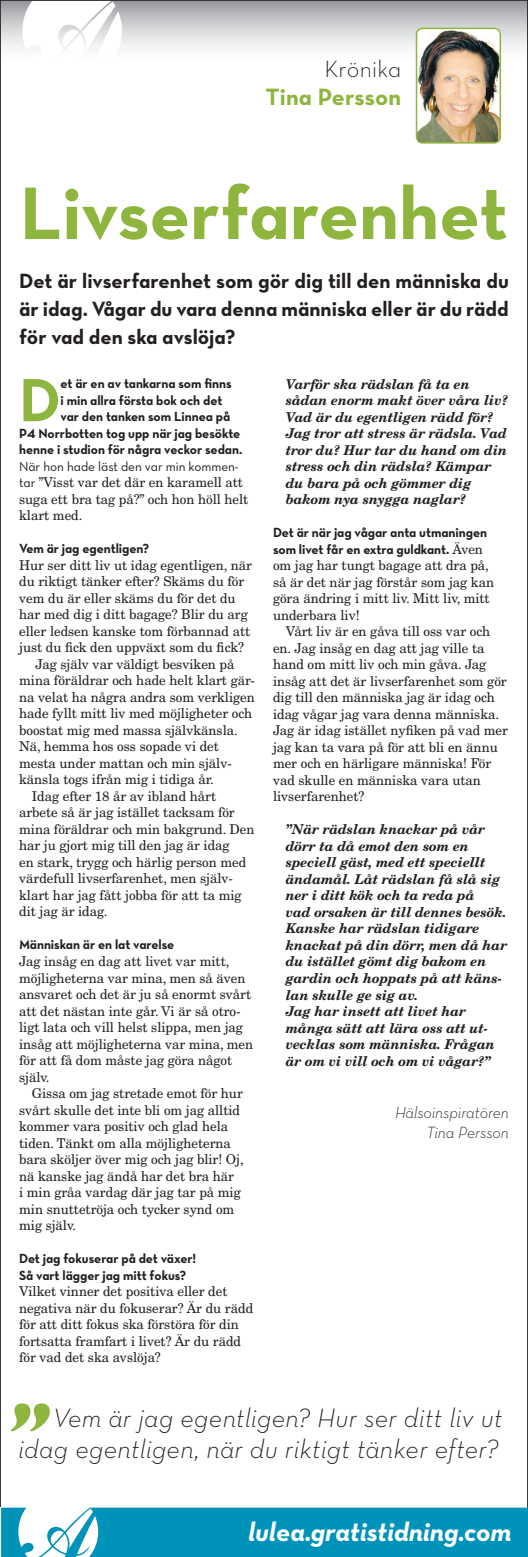
<style>
.page{position:relative;width:528px;height:1557px;background:#fff}
.page>*{position:absolute;margin:0;border:0;box-sizing:border-box;transform-origin:0 0}
.t1{font:75.6px "Neutra Text Bold Alt";color:#8eb63e}
.t2{font:62.1px "Neutra Text Bold Alt";color:#8eb63e}
.t3{font:27px/30.8px "Neutra Text Light Italic Alt";letter-spacing:.01em;color:#231f20;text-align:right}
.t4{font:27px "Neutra Text Bold Italic Alt";color:#fff}
.t5{font:24px "Neutra Text Bold Alt";letter-spacing:.01em;color:#8eb63e}
.t6{font:24px "Neutra Text Light Alt";letter-spacing:.005em;color:#231f20}
.t7{font:21px/28.2px "Neutra Text Bold Alt";color:#231f20;text-align:justify}
.t8{font:16.5px/19.5px "Neutra Text Light Italic Alt";letter-spacing:-.005em;color:#231f20;text-align:right}
.t9{font:13.5px/16.5px "New Century Schlbk LT Std";letter-spacing:-.005em;color:#231f20}
.t10{font:italic 700 13.5px/16.5px "New Century Schlbk LT Std";letter-spacing:-.005em;color:#231f20}
.t11{font:13.5px/16.5px "Neutra Text Bold Alt";letter-spacing:-.005em;color:#231f20}
.t12{font:13.5px "Neutra Text Book Alt";letter-spacing:-.005em;color:#231f20}
.s1{font-family:"Neutra Text Book Alt"}
.s2{font-family:"New Century Schlbk LT Std"}
</style>
<div class="page">
<svg style="left:2px;top:2px;width:523px;height:63px"></svg>
<svg style="left:11px;top:1403px;width:39px;height:28px"></svg>
<svg style="left:1px;top:1507px;width:526px;height:49px;background:#20a0c2"></svg>
<img style="left:416px;top:28px;width:84px;height:115px">
<div style="left:415px;top:28px;width:85px;height:116px;border:2px solid #8eb63e;border-radius:6px"></div>
<h3 class="t6" style="left:324px;top:54px;width:78px">Krönika</h3>
<h3 class="t5" style="left:265px;top:82px;width:137px">Tina Persson</h3>
<h1 class="t1" style="left:20px;top:166px;width:489px">Livserfarenhet</h1>
<h3 class="t7" style="left:19px;top:266px;width:491px">Det är livserfarenhet som gör dig till den människa du är idag. Vågar du vara denna människa eller är du rädd för vad den ska avslöja?</h3>
<h2 class="t2" style="left:19px;top:361px;width:43px">D</h2>
<p class="t11" style="left:61px;top:375px;width:172px">et är en av tankarna som finns</p>
<p class="t11" style="left:61px;top:391px;width:163px">i min allra första bok och det</p>
<p class="t11" style="left:61px;top:408px;width:171px">var den tanken som Linnea på</p>
<p class="t11" style="left:19px;top:424px;width:222px">P4 Norrbotten tog upp när jag besökte</p>
<p class="t11" style="left:19px;top:441px;width:224px">henne i studion för några veckor sedan.</p>
<p class="t12" style="left:19px;top:458px;width:221px">När hon hade läst den var min kommen-</p>
<p class="t9" style="left:19px;top:474px;width:230px"><span class="s1">tar</span> ”Visst var det där en karamell att suga ett bra tag på?” och hon höll helt klart med.</p>
<p class="t11" style="left:19px;top:540px;width:132px">Vem är jag egentligen?</p>
<p class="t9" style="left:19px;top:556px;width:234px">Hur ser ditt liv ut idag egentligen, när</p>
<p class="t9" style="left:19px;top:573px;width:226px">du riktigt tänker efter? Skäms du för</p>
<p class="t9" style="left:19px;top:589px;width:218px">vem du är eller skäms du för det du</p>
<p class="t9" style="left:19px;top:606px;width:230px">har med dig i ditt bagage? Blir du arg</p>
<p class="t9" style="left:19px;top:622px;width:232px">eller ledsen kanske tom förbannad att</p>
<p class="t9" style="left:19px;top:639px;width:226px">just du fick den uppväxt som du fick?</p>
<p class="t9" style="left:36px;top:655px;width:200px">Jag själv var väldigt besviken på</p>
<p class="t9" style="left:19px;top:672px;width:237px">mina föräldrar och hade helt klart gär-</p>
<p class="t9" style="left:19px;top:688px;width:237px">na velat ha några andra som verkligen</p>
<p class="t9" style="left:19px;top:705px;width:234px">hade fyllt mitt liv med möjligheter och</p>
<p class="t9" style="left:19px;top:721px;width:220px">boostat mig med massa självkänsla.</p>
<p class="t9" style="left:19px;top:738px;width:201px">Nä, hemma hos oss sopade vi det</p>
<p class="t9" style="left:19px;top:754px;width:214px">mesta under mattan och min själv-</p>
<p class="t9" style="left:19px;top:771px;width:196px">känsla togs ifrån mig i tidiga år.</p>
<p class="t9" style="left:32px;top:787px;width:186px">Idag efter 18 år av ibland hårt</p>
<p class="t9" style="left:19px;top:804px;width:217px">arbete så är jag istället tacksam för</p>
<p class="t9" style="left:19px;top:820px;width:236px">mina föräldrar och min bakgrund. Den</p>
<p class="t9" style="left:19px;top:837px;width:212px">har ju gjort mig till den jag är idag</p>
<p class="t9" style="left:19px;top:853px;width:228px">en stark, trygg och härlig person med</p>
<p class="t9" style="left:19px;top:870px;width:215px">värdefull livserfarenhet, men själv-</p>
<p class="t9" style="left:19px;top:886px;width:224px">klart har jag fått jobba för att ta mig</p>
<p class="t9" style="left:19px;top:903px;width:90px">dit jag är idag.</p>
<p class="t11" style="left:19px;top:936px;width:157px">Människan är en lat varelse</p>
<p class="t9" style="left:19px;top:952px;width:235px">Jag insåg en dag att livet var mitt, möjligheterna var mina, men så även ansvaret och det är ju så enormt svårt att det nästan inte går. Vi är så otro&shy;ligt lata och vill helst slippa, men jag insåg att möjligheterna var mina, men för att få dom måste jag göra något själv.</p>
<p class="t9" style="left:19px;top:1084px;width:226px;text-indent:13px">Gissa om jag stretade emot för hur svårt skulle det inte bli om jag alltid kommer vara positiv och glad hela tiden. Tänkt om alla möjligheterna bara sköljer över mig och jag blir! Oj, nä kanske jag ändå har det bra här<br>i min gråa vardag där jag tar på mig min snuttetröja och tycker synd om mig själv.</p>
<p class="t11" style="left:19px;top:1249px;width:178px">Det jag fokuserar på det växer!<br>Så vart lägger jag mitt fokus?</p>
<p class="t9" style="left:19px;top:1282px;width:235px">Vilket vinner det positiva eller det negativa när du fokuserar? Är du rädd för att ditt fokus ska förstöra för din fortsatta framfart i livet? Är du rädd för vad det ska avslöja?</p>
<p class="t10" style="left:285px;top:375px;width:223px">Varför ska rädslan få ta en sådan enorm makt över våra liv?<br>Vad är du egentligen rädd för?<br>Jag tror att stress är rädsla. Vad tror du? Hur tar du hand om din stress och din rädsla? Kämpar du bara på och gömmer dig bakom nya snygga naglar?</p>
<p class="t11" style="left:273px;top:524px;width:215px">Det är när jag vågar anta utmaningen som livet får en extra guldkant. <span class="s2">Även</span></p>
<p class="t9" style="left:273px;top:557px;width:222px">om jag har tungt bagage att dra på, så är det när jag förstår som jag kan göra ändring i mitt liv. Mitt liv, mitt underbara liv!</p>
<p class="t9" style="left:273px;top:623px;width:236px;text-indent:13px">Vårt liv är en gåva till oss var och en. Jag insåg en dag att jag ville ta hand om mitt liv och min gåva. Jag insåg att det är livserfarenhet som gör dig till den människa jag är idag och idag vågar jag vara denna människa.<br>Jag är idag istället nyfiken på vad mer jag kan ta vara på för att bli en ännu mer och en härligare människa! För vad skulle en människa vara utan livserfarenhet?</p>
<p class="t10" style="left:285px;top:821px;width:223px">”När rädslan knackar på vår dörr ta då emot den som en speciell gäst, med ett speciellt ändamål. Låt rädslan få slå sig ner i ditt kök och ta reda på<br>vad orsaken är till dennes besök.<br>Kanske har rädslan tidigare knackat på din dörr, men då har du istället gömt dig bakom en gardin och hoppats på att käns&shy;lan skulle ge sig av.<br>Jag har insett att livet har många sätt att lära oss att ut&shy;vecklas som människa. Frågan är om vi vill och om vi vågar?”</p>
<p class="t8" style="left:394px;top:1102px;width:115px">Hälsoinspiratören<br>Tina Persson</p>
<h3 class="t3" style="left:18px;top:1401px;width:485px">Vem är jag egentligen? Hur ser ditt liv ut idag egentligen, när du riktigt tänker efter?</h3>
<h3 class="t4" style="left:248px;top:1515px;width:265px">lulea.gratistidning.com</h3>
</div>
